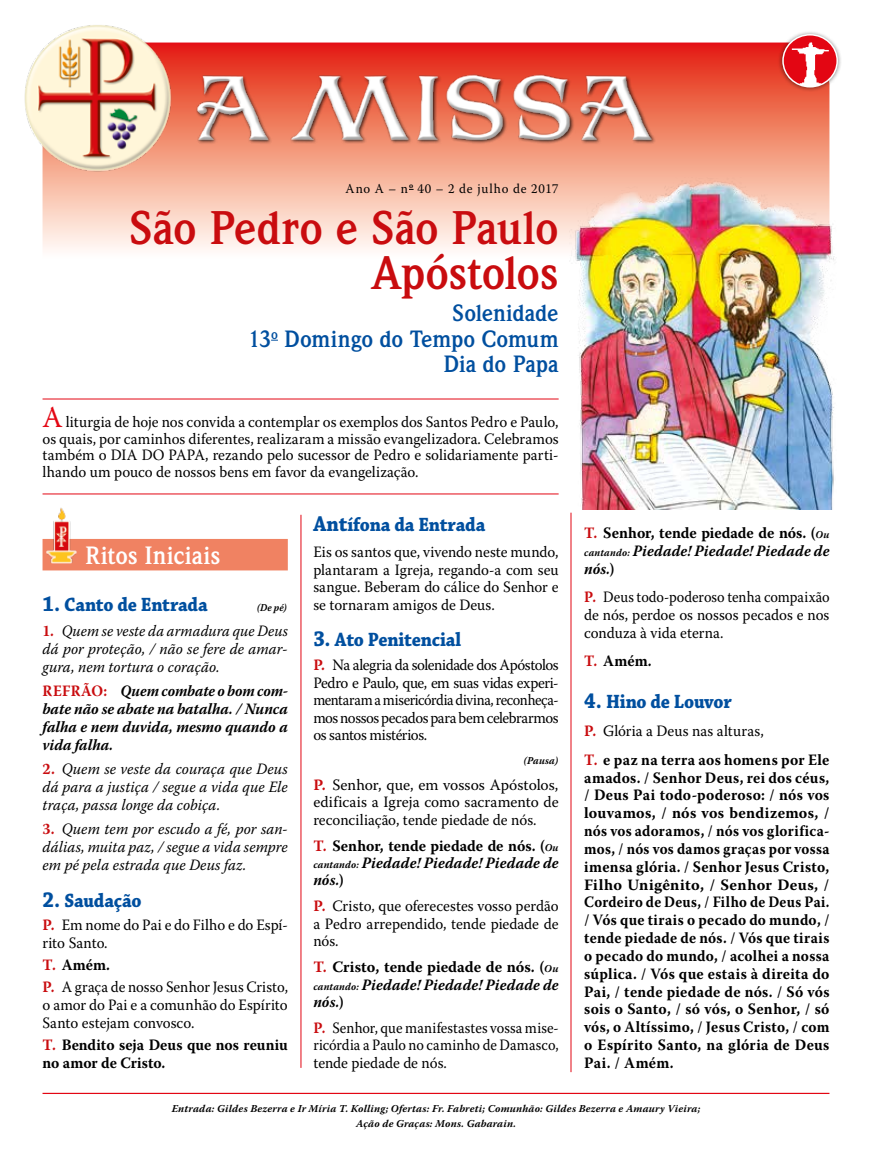
<style>
.page{position:relative;width:872px;height:1170px;background:#fff}
.page>*{position:absolute;margin:0;border:0;box-sizing:border-box;transform-origin:0 0}
.t1{font:700 48px/45px "Weidemann IT Cby BT";letter-spacing:-.01em;color:#c90c0f;text-align:right;scale:.95 1}
.t2{font:700 25.5px "Weidemann IT Cby BT";color:#fff;scale:.95 1}
.t3{font:700 24px/25.5px "Weidemann IT Cby BT";letter-spacing:-.01em;color:#004f9f;text-align:right;scale:.95 1}
.t4{font:700 20.25px "Chaparral Pro";letter-spacing:-.01em;color:#004f9f;scale:.91 1}
.t5{font:15.75px/17.4px "Warnock Pro";color:#000;text-align:justify;scale:.95 1}
.t6{font:700 15.75px/17.9px "Warnock Pro";letter-spacing:.015em;color:#000;scale:.95 1}
.t7{font:italic 700 15.75px/17.4px "Warnock Pro";letter-spacing:.005em;color:#000;text-align:justify;scale:.95 1}
.t8{font:italic 15.75px/17.9px "Warnock Pro";letter-spacing:.005em;color:#000;text-align:justify;scale:.95 1}
.t9{font:15.75px/17.4px "Warnock Pro";color:#000;text-align:justify;scale:.91 1}
.t10{font:15.75px/17.4px "Warnock Pro";color:#000;text-align:justify}
.t11{font:italic 700 15.75px/17.9px "Warnock Pro";letter-spacing:.005em;color:#000;text-align:justify;scale:.93 1}
.t12{font:italic 15.75px/18px "Warnock Pro";letter-spacing:.005em;color:#000;text-align:justify;scale:.93 1}
.t13{font:15.75px/22.2px "Warnock Pro";color:#000;scale:.93 1}
.t14{font:13.5px "Warnock Pro";letter-spacing:.06em;color:#000;scale:.95 1}
.t15{font:italic 700 10.5px/15px "Warnock Pro";letter-spacing:.02em;color:#000;text-align:center}
.t16{font:italic 700 10.5px "Warnock Pro";letter-spacing:.02em;color:#000;scale:.95 1}
.t17{font:italic 700 10.5px "Warnock Pro";letter-spacing:.02em;color:#000;scale:.91 1}
.s1{font-size:30px;color:#e30613}
.s2{font-size:22.5px}
.s3{font-weight:700;font-style:normal;color:#c90c0f}
.s4{font-style:normal;color:#c90c0f}
.s5{font-weight:700;color:#c90c0f}
.s6{font-weight:700}
.s7{color:#c90c0f}
.s8{font-style:normal}
.s9{font-size:10.5px}
.s10{font-weight:400}
</style>
<div class="page">
<svg style="left:43px;top:43px;width:786px;height:207px;background:#f39a87"></svg>
<img style="left:203px;top:69px;width:453px;height:77px">
<div style="left:777px;top:30px;width:65px;height:62px;background:#000;opacity:.5"></div>
<svg style="left:783px;top:35px;width:54px;height:52px"></svg>
<img style="left:783px;top:42px;width:54px;height:45px">
<div style="left:782px;top:34px;width:56px;height:53px;border:2px solid #fff;border-radius:50%"></div>
<div style="left:43px;top:539px;width:245px;height:31px;background:#f08262"></div>
<img style="left:47px;top:508px;width:30px;height:55px">
<hr style="left:43px;top:398px;width:515px;height:1px;background:#e30613">
<hr style="left:43px;top:493px;width:515px;height:1px;background:#e30613">
<hr style="left:43px;top:1092px;width:786px;height:1px;background:#e30613">
<hr style="left:570px;top:512px;width:1px;height:559px;background:#e30613">
<img style="left:569px;top:152px;width:266px;height:357px">
<hr style="left:300px;top:514px;width:1px;height:553px;background:#e30613">
<img style="left:24px;top:25px;width:179px;height:179px">
<p class="t14" style="left:345px;top:180px;width:226px">Ano A – n<sup>o</sup> 40 – 2 de julho de 2017</p>
<h1 class="t1" style="left:129px;top:204px;width:454px">São Pedro e São Paulo<br>Apóstolos</h1>
<h3 class="t3" style="left:248px;top:300px;width:328px">Solenidade<br>13<sup>o</sup> Domingo do Tempo Comum<br>Dia do Papa</h3>
<p class="t5" style="left:43px;top:413px;width:545px;line-height:16.5px"><span class="s1">A</span> liturgia de hoje nos convida a contemplar os exemplos dos Santos Pedro e Paulo, os quais, por caminhos diferentes, realizaram a missão evangelizadora. Celebramos também o DIA DO PAPA, rezando pelo sucessor de Pedro e solidariamente parti&shy;lhando um pouco de nossos bens em favor da evangelização.</p>
<h2 class="t2" style="left:85px;top:539px;width:144px">Ritos Iniciais</h2>
<p class="t4" style="left:43px;top:593px;width:183px"><span class="s2">1.</span> Canto de Entrada</p>
<p class="t17" style="left:257px;top:601px;width:34px">(De pé)</p>
<p class="t12" style="left:43px;top:621px;width:265px"><span class="s3">1.</span> Quem se veste da armadura que Deus dá por proteção, / não se fere de amar&shy;gura, nem tortura o coração.</p>
<p class="t11" style="left:43px;top:681px;width:266px"><span class="s4">REFRÃO:</span> Quem combate o bom com&shy;bate não se abate na batalha. / Nunca falha e nem duvida, mesmo quando a vida falha.</p>
<p class="t8" style="left:43px;top:759px;width:260px"><span class="s3">2.</span> Quem se veste da couraça que Deus dá para a justiça / segue a vida que Ele traça, passa longe da cobiça.</p>
<p class="t8" style="left:43px;top:819px;width:260px"><span class="s3">3.</span> Quem tem por escudo a fé, por san&shy;dálias, muita paz, / segue a vida sempre em pé pela estrada que Deus faz.</p>
<p class="t4" style="left:43px;top:889px;width:110px"><span class="s2">2.</span> Saudação</p>
<p class="t5" style="left:43px;top:915px;width:260px;line-height:18px"><span class="s5">P.</span> Em nome do Pai e do Filho e do Espí&shy;rito Santo.</p>
<p class="t13" style="left:43px;top:953px;width:265px"><span class="s5">T.</span> <span class="s6">Amém.<br></span><span class="s5">P.</span> A graça de nosso Senhor Jesus Cristo,</p>
<p class="t5" style="left:43px;top:995px;width:260px;line-height:17.9px">o amor do Pai e a comunhão do Espírito<br>Santo estejam convosco.</p>
<p class="t6" style="left:43px;top:1035px;width:260px"><span class="s7">T.</span> Bendito seja Deus que nos reuniu no amor de Cristo.</p>
<p class="t4" style="left:313px;top:513px;width:190px"><span class="s2">Ant</span>ífona da Entrada</p>
<p class="t5" style="left:313px;top:543px;width:260px">Eis os santos que, vivendo neste mundo, plantaram a Igreja, regando-a com seu sangue. Beberam do cálice do Senhor e se tornaram amigos de Deus.</p>
<p class="t4" style="left:313px;top:628px;width:164px"><span class="s2">3.</span> Ato Penitencial</p>
<p class="t5" style="left:313px;top:656px;width:260px"><span class="s5">P.</span> Na alegria da solenidade dos Apóstolos Pedro e Paulo, que, em suas vidas experi&shy;mentaram a misericórdia divina, reconheça&shy;mos nossos pecados para bem celebrarmos os santos mistérios.</p>
<p class="t16" style="left:524px;top:754px;width:38px">(Pausa)</p>
<p class="t10" style="left:313px;top:775px;width:247px"><span class="s5">P.</span> Senhor, que, em vossos Apóstolos, edificais a Igreja como sacramento de reconciliação, tende piedade de nós.</p>
<p class="t7" style="left:313px;top:836px;width:260px"><span class="s4">T.</span> <span class="s8">Senhor, tende piedade de nós. (</span><span class="s9">Ou cantando:</span> Piedade! Piedade! Piedade de nós.<span class="s8">)</span></p>
<p class="t5" style="left:313px;top:897px;width:260px"><span class="s5">P.</span> Cristo, que oferecestes vosso perdão a Pedro arrependido, tende piedade de nós.</p>
<p class="t7" style="left:313px;top:957px;width:260px"><span class="s4">T.</span> <span class="s8">Cristo, tende piedade de nós. (</span><span class="s9">Ou cantando:</span> Piedade! Piedade! Piedade de nós.<span class="s8">)</span></p>
<p class="t9" style="left:313px;top:1018px;width:271px"><span class="s5">P.</span> Senhor, que manifestastes vossa mise&shy;ricórdia a Paulo no caminho de Damasco, tende piedade de nós.</p>
<p class="t7" style="left:584px;top:523px;width:260px;line-height:17.9px"><span class="s4">T.</span> <span class="s8">Senhor, tende piedade de nós. (</span><span class="s9">Ou cantando:</span> Piedade! Piedade! Piedade de nós.<span class="s8">)</span></p>
<p class="t9" style="left:584px;top:588px;width:271px;line-height:17.9px"><span class="s5">P.</span> Deus todo-poderoso tenha compaixão de nós, perdoe os nossos pecados e nos conduza à vida eterna.</p>
<p class="t6" style="left:584px;top:652px;width:72px"><span class="s7">T.</span> Amém.</p>
<p class="t4" style="left:584px;top:689px;width:164px"><span class="s2">4.</span> Hino de Louvor</p>
<p class="t6" style="left:584px;top:716px;width:260px;line-height:28.5px"><span class="s7">P.</span> <span class="s10">Glória a Deus nas alturas,<br></span><span class="s7">T.</span> e paz na terra aos homens por Ele</p>
<p class="t6" style="left:584px;top:768px;width:260px;text-align:justify">amados. / Senhor Deus, rei dos céus, / Deus Pai todo-poderoso: / nós vos louvamos, / nós vos bendizemos, / nós vos adoramos, / nós vos glorifica&shy;mos, / nós vos damos graças por vossa imensa glória. / Senhor Jesus Cristo, Filho Unigênito, / Senhor Deus, / Cordeiro de Deus, / Filho de Deus Pai. / Vós que tirais o pecado do mundo, / tende piedade de nós. / Vós que tirais o pecado do mundo, / acolhei a nossa súplica. / Vós que estais à direita do Pai, / tende piedade de nós. / Só vós sois o Santo, / só vós, o Senhor, / só vós, o Altíssimo, / Jesus Cristo, / com o Espírito Santo, na glória de Deus Pai. / Amém.</p>
<p class="t15" style="left:172px;top:1101px;width:530px">Entrada: Gildes Bezerra e Ir Míria T. Kolling; Ofertas: Fr. Fabreti; Comunhão: Gildes Bezerra e Amaury Vieira;<br>Ação de Graças: Mons. Gabarain.</p>
</div>
